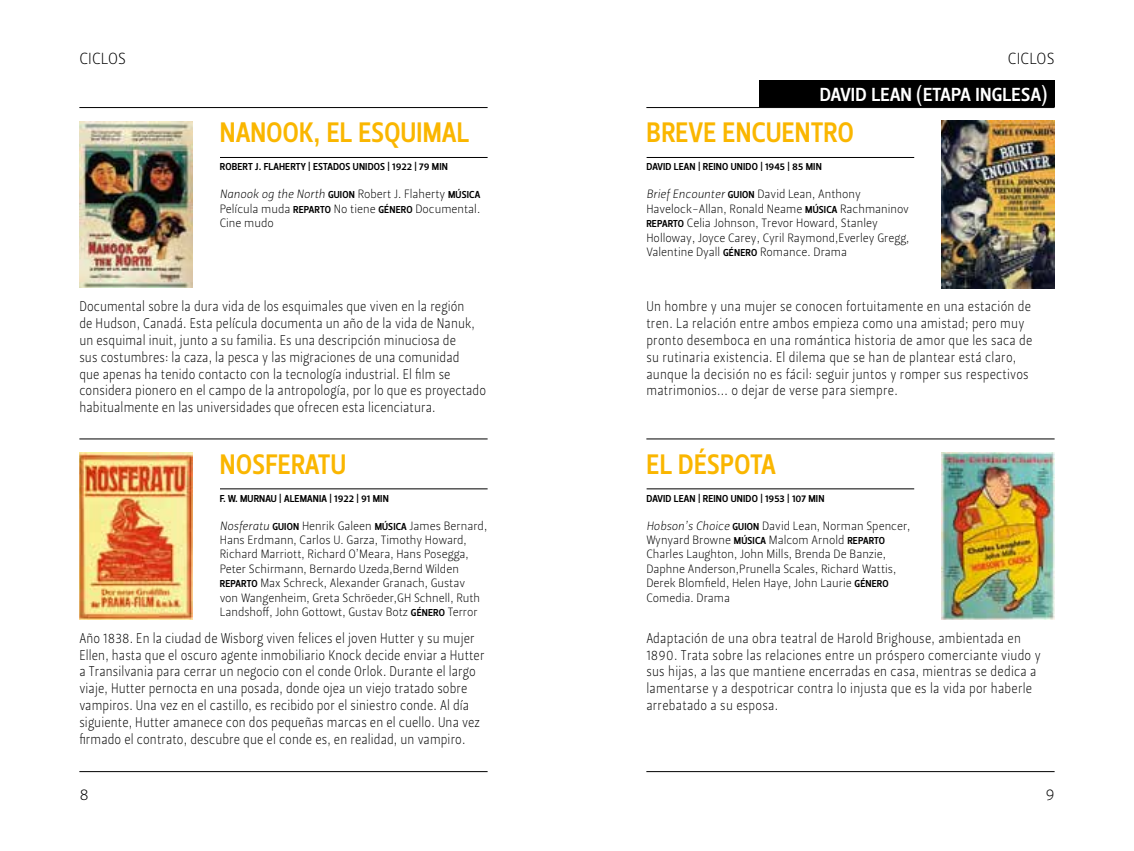
<style>
.page{position:relative;width:1134px;height:851px;background:#fff}
.page>*{position:absolute;margin:0;border:0;box-sizing:border-box;transform-origin:0 0}
.t1{font:28px "Leitura Sans Grot 3";letter-spacing:.015em;color:#fab600;scale:.92 1}
.t2{font:18.8px "Leitura Sans Grot 3";letter-spacing:.015em;color:#fff}
.t3{font:16px "Leitura Sans Grot 1";letter-spacing:.015em;color:#000}
.t4{font:14px/16.8px "Leitura Sans Grot 1";letter-spacing:.01em;color:#000;scale:.9 1}
.t5{font:12px/14.4px "Leitura Sans Grot 1";color:#000}
.t6{font:12px "Leitura Sans Italic 1";color:#000}
.t7{font:10px "Leitura Sans Grot 3";letter-spacing:.015em;color:#000}
.s1{font-family:"Leitura Sans Grot 3";font-size:10px}
.s2{font-family:"Leitura Sans Grot 1"}
.s3{font-family:"Leitura Sans Italic 1"}
</style>
<div class="page">
<hr style="left:646px;top:107px;width:408px;height:1px;background:#000">
<hr style="left:79px;top:107px;width:409px;height:1px;background:#000">
<hr style="left:79px;top:438px;width:409px;height:1px;background:#000">
<hr style="left:646px;top:438px;width:408px;height:1px;background:#000">
<hr style="left:646px;top:771px;width:408px;height:1px;background:#000">
<hr style="left:79px;top:771px;width:409px;height:1px;background:#000">
<img style="left:941px;top:121px;width:113px;height:167px">
<hr style="left:647px;top:157px;width:267px;height:1px;background:#000">
<img style="left:79px;top:121px;width:114px;height:166px">
<hr style="left:220px;top:157px;width:268px;height:1px;background:#000">
<img style="left:941px;top:452px;width:113px;height:167px">
<hr style="left:647px;top:488px;width:267px;height:1px;background:#000">
<img style="left:79px;top:452px;width:114px;height:167px">
<hr style="left:220px;top:488px;width:268px;height:1px;background:#000">
<div style="left:760px;top:80px;width:294px;height:27px;background:#000"></div>
<p class="t3" style="left:79px;top:49px;width:48px">CICLOS</p>
<p class="t3" style="left:1008px;top:49px;width:48px">CICLOS</p>
<h1 class="t1" style="left:220px;top:116px;width:272px">NANOOK, EL ESQUIMAL</h1>
<p class="t7" style="left:220px;top:161px;width:230px">ROBERT J. FLAHERTY | ESTADOS UNIDOS | 1922 | 79 MIN</p>
<p class="t6" style="left:220px;top:187px;width:262px">Nanook og the North <span class="s1">GUION</span> <span class="s2">Robert J. Flaherty</span> <span class="s1">MÚSICA</span></p>
<p class="t5" style="left:220px;top:201px;width:262px">Película muda <span class="s1">REPARTO</span> No tiene <span class="s1">GÉNERO</span> Documental.<br>Cine mudo</p>
<p class="t4" style="left:79px;top:298px;width:453px">Documental sobre la dura vida de los esquimales que viven en la región<br>de Hudson, Canadá. Esta película documenta un año de la vida de Nanuk, un esquimal inuit, junto a su familia. Es una descripción minuciosa de<br>sus costumbres: la caza, la pesca y las migraciones de una comunidad<br>que apenas ha tenido contacto con la tecnología industrial. El film se considera pionero en el campo de la antropología, por lo que es proyectado habitualmente en las universidades que ofrecen esta licenciatura.</p>
<h1 class="t1" style="left:220px;top:447px;width:139px">NOSFERATU</h1>
<p class="t7" style="left:220px;top:492px;width:170px">F. W. MURNAU | ALEMANIA | 1922 | 91 MIN</p>
<p class="t5" style="left:220px;top:518px;width:269px"><span class="s3">Nosferatu</span> <span class="s1">GUION</span> Henrik Galeen <span class="s1">MÚSICA</span> James Bernard, Hans Erdmann, Carlos U. Garza, Timothy Howard, Richard Marriott, Richard O’Meara, Hans Posegga, Peter Schirmann, Bernardo Uzeda,Bernd Wilden <span class="s1">REPARTO</span> Max Schreck, Alexander Granach, Gustav<br>von Wangenheim, Greta Schröeder,GH Schnell, Ruth Landshoff, John Gottowt, Gustav Botz <span class="s1">GÉNERO</span> Terror</p>
<p class="t4" style="left:79px;top:629px;width:452px">Año 1838. En la ciudad de Wisborg viven felices el joven Hutter y su mujer Ellen, hasta que el oscuro agente inmobiliario Knock decide enviar a Hutter a Transilvania para cerrar un negocio con el conde Orlok. Durante el largo viaje, Hutter pernocta en una posada, donde ojea un viejo tratado sobre vampiros. Una vez en el castillo, es recibido por el siniestro conde. Al día siguiente, Hutter amanece con dos pequeñas marcas en el cuello. Una vez firmado el contrato, descubre que el conde es, en realidad, un vampiro.</p>
<h2 class="t2" style="left:820px;top:83px;width:229px">DAVID LEAN (ETAPA INGLESA)</h2>
<h1 class="t1" style="left:646px;top:116px;width:227px">BREVE ENCUENTRO</h1>
<p class="t7" style="left:646px;top:161px;width:177px">DAVID LEAN | REINO UNIDO | 1945 | 85 MIN</p>
<p class="t5" style="left:646px;top:187px;width:265px"><span class="s3">Brief Encounter</span> <span class="s1">GUION</span> David Lean, Anthony Havelock-Allan, Ronald Neame <span class="s1">MÚSICA</span> Rachmaninov <span class="s1">REPARTO</span> Celia Johnson, Trevor Howard, Stanley Holloway, Joyce Carey, Cyril Raymond,Everley Gregg, Valentine Dyall <span class="s1">GÉNERO</span> Romance. Drama</p>
<p class="t4" style="left:646px;top:298px;width:431px">Un hombre y una mujer se conocen fortuitamente en una estación de tren. La relación entre ambos empieza como una amistad; pero muy pronto desemboca en una romántica historia de amor que les saca de su rutinaria existencia. El dilema que se han de plantear está claro, aunque la decisión no es fácil: seguir juntos y romper sus respectivos matrimonios... o dejar de verse para siempre.</p>
<h1 class="t1" style="left:646px;top:447px;width:142px">EL DÉSPOTA</h1>
<p class="t7" style="left:646px;top:492px;width:179px">DAVID LEAN | REINO UNIDO | 1953 | 107 MIN</p>
<p class="t5" style="left:646px;top:518px;width:266px"><span class="s3">Hobson’s Choice</span> <span class="s1">GUION</span> David Lean, Norman Spencer, Wynyard Browne <span class="s1">MÚSICA</span> Malcom Arnold <span class="s1">REPARTO </span>Charles Laughton, John Mills, Brenda De Banzie, Daphne Anderson,Prunella Scales, Richard Wattis, Derek Blomfield, Helen Haye, John Laurie <span class="s1">GÉNERO </span>Comedia. Drama</p>
<p class="t4" style="left:646px;top:629px;width:440px">Adaptación de una obra teatral de Harold Brighouse, ambientada en 1890. Trata sobre las relaciones entre un próspero comerciante viudo y sus hijas, a las que mantiene encerradas en casa, mientras se dedica a lamentarse y a despotricar contra lo injusta que es la vida por haberle arrebatado a su esposa.</p>
<p class="t3" style="left:79px;top:785px;width:11px">8</p>
<p class="t3" style="left:1045px;top:785px;width:11px">9</p>
</div>
